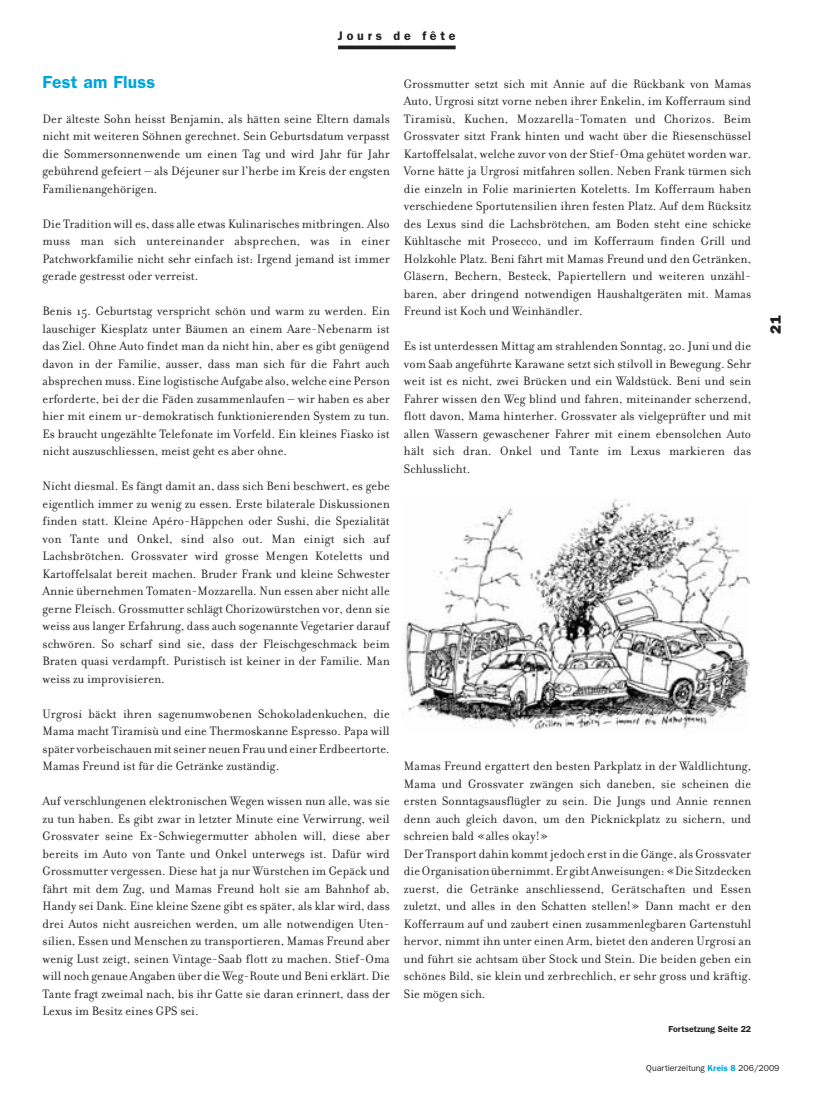
<style>
.page{position:relative;width:815px;height:1106px;background:#fff}
.page>*{position:absolute;margin:0;border:0;box-sizing:border-box;transform-origin:0 0}
.t1{font:600 17.5px "Franklin Gothic";letter-spacing:.01em;color:#00a4dc}
.t2{font:800 15px "Franklin Gothic";color:#231f20}
.t3{font:13.12px/17.5px "Filosofia";letter-spacing:.005em;color:#231f20;text-align:justify}
.t4{font:600 12.5px "Franklin Gothic";letter-spacing:.3em;color:#231f20}
.t5{font:8.75px "Franklin Gothic";color:#231f20}
.t6{font:600 8.75px "Franklin Gothic";color:#231f20}
.s1{font-weight:600;color:#00a4dc}
</style>
<div class="page">
<hr style="left:338px;top:46px;width:118px;height:3px;background:#231f20">
<img style="left:404px;top:497px;width:345px;height:233px">
<p class="t4" style="left:338px;top:32px;width:119px">Jours de fête</p>
<h1 class="t1" style="left:43px;top:75px;width:114px">Fest am Fluss</h1>
<p class="t3" style="left:43px;top:111px;width:349px">Der älteste Sohn heisst Benjamin, als hätten seine Eltern damals nicht mit weiteren Söhnen gerechnet. Sein Geburtsdatum verpasst die Sommersonnenwende um einen Tag und wird Jahr für Jahr gebührend gefeiert – als Déjeuner sur l’herbe im Kreis der engsten Familienangehörigen.</p>
<p class="t3" style="left:43px;top:216px;width:349px">Die Tradition will es, dass alle etwas Kulinarisches mitbringen. Also muss man sich untereinander absprechen, was in einer Patchworkfamilie nicht sehr einfach ist: Irgend jemand ist immer gerade gestresst oder verreist.</p>
<p class="t3" style="left:43px;top:304px;width:349px">Benis 15. Geburtstag verspricht schön und warm zu werden. Ein lauschiger Kiesplatz unter Bäumen an einem Aare-Nebenarm ist das Ziel. Ohne Auto findet man da nicht hin, aber es gibt genügend davon in der Familie, ausser, dass man sich für die Fahrt auch absprechen muss. Eine logistische Aufgabe also, welche eine Person erforderte, bei der die Fäden zusammenlaufen – wir haben es aber hier mit einem ur-demokratisch funktionierenden System zu tun.<br>Es braucht ungezählte Telefonate im Vorfeld. Ein kleines Fiasko ist nicht auszuschliessen, meist geht es aber ohne.</p>
<p class="t3" style="left:43px;top:479px;width:349px">Nicht diesmal. Es fängt damit an, dass sich Beni beschwert, es gebe eigentlich immer zu wenig zu essen. Erste bilaterale Diskussionen finden statt. Kleine Apéro-Häppchen oder Sushi, die Spezialität von Tante und Onkel, sind also out. Man einigt sich auf Lachsbrötchen. Grossvater wird grosse Mengen Koteletts und Kartoffelsalat bereit machen. Bruder Frank und kleine Schwester Annie übernehmen Tomaten-Mozzarella. Nun essen aber nicht alle gerne Fleisch. Grossmutter schlägt Chorizowürstchen vor, denn sie weiss aus langer Erfahrung, dass auch sogenannte Vegetarier darauf schwören. So scharf sind sie, dass der Fleischgeschmack beim Braten quasi verdampft. Puristisch ist keiner in der Familie. Man weiss zu improvisieren.</p>
<p class="t3" style="left:43px;top:706px;width:349px">Urgrosi bäckt ihren sagenumwobenen Schokoladenkuchen, die Mama macht Tiramisù und eine Thermoskanne Espresso. Papa will später vorbeischauen mit seiner neuen Frau und einer Erdbeertorte.<br>Mamas Freund ist für die Getränke zuständig.</p>
<p class="t3" style="left:43px;top:794px;width:349px">Auf verschlungenen elektronischen Wegen wissen nun alle, was sie zu tun haben. Es gibt zwar in letzter Minute eine Verwirrung, weil Grossvater seine Ex-Schwiegermutter abholen will, diese aber bereits im Auto von Tante und Onkel unterwegs ist. Dafür wird Grossmutter vergessen. Diese hat ja nur Würstchen im Gepäck und fährt mit dem Zug, und Mamas Freund holt sie am Bahnhof ab, Handy sei Dank. Eine kleine Szene gibt es später, als klar wird, dass drei Autos nicht ausreichen werden, um alle notwendigen Uten&shy;silien, Essen und Menschen zu transportieren, Mamas Freund aber wenig Lust zeigt, seinen Vintage-Saab flott zu machen. Stief-Oma will noch genaue Angaben über die Weg-Route und Beni erklärt. Die Tante fragt zweimal nach, bis ihr Gatte sie daran erinnert, dass der Lexus im Besitz eines GPS sei.</p>
<p class="t3" style="left:404px;top:76px;width:349px">Grossmutter setzt sich mit Annie auf die Rückbank von Mamas Auto, Urgrosi sitzt vorne neben ihrer Enkelin, im Kofferraum sind Tiramisù, Kuchen, Mozzarella-Tomaten und Chorizos. Beim Grossvater sitzt Frank hinten und wacht über die Riesenschüssel Kartoffelsalat, welche zuvor von der Stief-Oma gehütet worden war.<br>Vorne hätte ja Urgrosi mitfahren sollen. Neben Frank türmen sich die einzeln in Folie marinierten Koteletts. Im Kofferraum haben verschiedene Sportutensilien ihren festen Platz. Auf dem Rücksitz des Lexus sind die Lachsbrötchen, am Boden steht eine schicke Kühltasche mit Prosecco, und im Kofferraum finden Grill und Holzkohle Platz. Beni fährt mit Mamas Freund und den Getränken, Gläsern, Bechern, Besteck, Papiertellern und weiteren unzähl&shy;baren, aber dringend notwendigen Haushaltgeräten mit. Mamas Freund ist Koch und Weinhändler.</p>
<p class="t3" style="left:404px;top:339px;width:349px">Es ist unterdessen Mittag am strahlenden Sonntag, 20. Juni und die vom Saab angeführte Karawane setzt sich stilvoll in Bewegung. Sehr weit ist es nicht, zwei Brücken und ein Waldstück. Beni und sein Fahrer wissen den Weg blind und fahren, miteinander scherzend, flott davon, Mama hinterher. Grossvater als vielgeprüfter und mit allen Wassern gewaschener Fahrer mit einem ebensolchen Auto hält sich dran. Onkel und Tante im Lexus markieren das Schlusslicht.</p>
<p class="t3" style="left:404px;top:759px;width:349px;text-align:left">Mamas Freund ergattert den besten Parkplatz in der Waldlichtung, Mama und Grossvater zwängen sich daneben, sie scheinen die ersten Sonntagsausflügler zu sein. Die Jungs und Annie rennen denn auch gleich davon, um den Picknickplatz zu sichern, und schreien bald «alles okay!»<br>Der Transport dahin kommt jedoch erst in die Gänge, als Grossvater die Organisation übernimmt. Er gibt Anweisungen: «Die Sitzdecken zuerst, die Getränke anschliessend, Gerätschaften und Essen zuletzt, und alles in den Schatten stellen!» Dann macht er den Kofferraum auf und zaubert einen zusammenlegbaren Gartenstuhl hervor, nimmt ihn unter einen Arm, bietet den anderen Urgrosi an und führt sie achtsam über Stock und Stein. Die beiden geben ein schönes Bild, sie klein und zerbrechlich, er sehr gross und kräftig.<br>Sie mögen sich.</p>
<p class="t6" style="left:668px;top:1025px;width:84px">Fortsetzung Seite 22</p>
<p class="t2" style="left:770px;top:333px;width:20px;rotate:-90deg">21</p>
<p class="t5" style="left:646px;top:1064px;width:135px">Quartierzeitung <span class="s1">Kreis 8</span> 206/2009</p>
</div>
